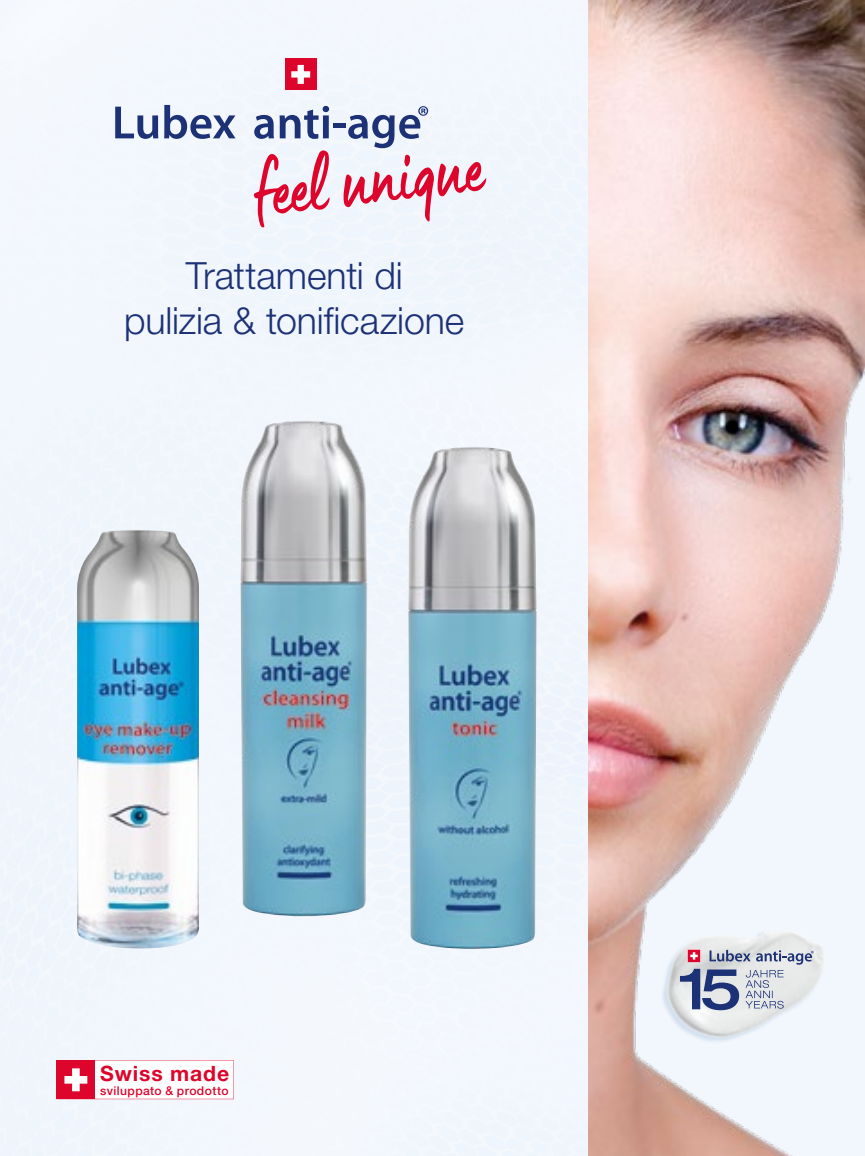
<style>
.page{position:relative;width:865px;height:1156px;background:#fff}
.page>*{position:absolute;margin:0;border:0;box-sizing:border-box;transform-origin:0 0}
.t1{font:300 37.5px/45px "Helvetica Neue LT Pro";letter-spacing:-.005em;color:#1d3176;text-align:center}
.t2{font:700 21.25px "Helvetica Neue LT Pro";letter-spacing:.045em;color:#dd052b}
.t3{font:500 12px "Helvetica Neue LT Pro";letter-spacing:.035em;color:#dd052b}
</style>
<div class="page">
<div style="left:0;top:0;width:588px;height:1155px;background:#f2f7fd"></div>
<img style="left:588px;top:0;width:277px;height:1155px">
<svg style="left:57px;top:1060px;width:177px;height:38px"></svg>
<div style="left:660px;top:929px;width:163px;height:115px;background:#779cc1;opacity:.25"></div>
<img style="left:664px;top:928px;width:163px;height:111px">
<svg style="left:680px;top:949px;width:133px;height:60px;background:#b5b8c9"></svg>
<svg style="left:254px;top:150px;width:76px;height:77px"></svg>
<svg style="left:343px;top:155px;width:143px;height:67px"></svg>
<svg style="left:115px;top:107px;width:43px;height:32px"></svg>
<svg style="left:164px;top:105px;width:71px;height:34px"></svg>
<svg style="left:254px;top:109px;width:64px;height:30px"></svg>
<div style="left:323px;top:115px;width:6px;height:23px;background:#1d3176"></div>
<div style="left:322px;top:106px;width:7px;height:6px;background:#1d3176;border-radius:50%"></div>
<hr style="left:333px;top:124px;width:12px;height:4px;background:#1d3176">
<svg style="left:348px;top:106px;width:80px;height:42px"></svg>
<div style="left:285px;top:59px;width:31px;height:31px;background:#dd052b"></div>
<svg style="left:291px;top:65px;width:19px;height:19px"></svg>
<img style="left:240px;top:420px;width:127px;height:497px">
<img style="left:408px;top:447px;width:129px;height:501px">
<img style="left:76px;top:529px;width:123px;height:419px">
<p class="t1" style="left:124px;top:252px;width:342px">Trattamenti di<br>pulizia &amp; tonificazione</p>
<p class="t2" style="left:100px;top:1059px;width:131px">Swiss made</p>
<p class="t3" style="left:100px;top:1082px;width:130px">sviluppato &amp; prodotto</p>
</div>
